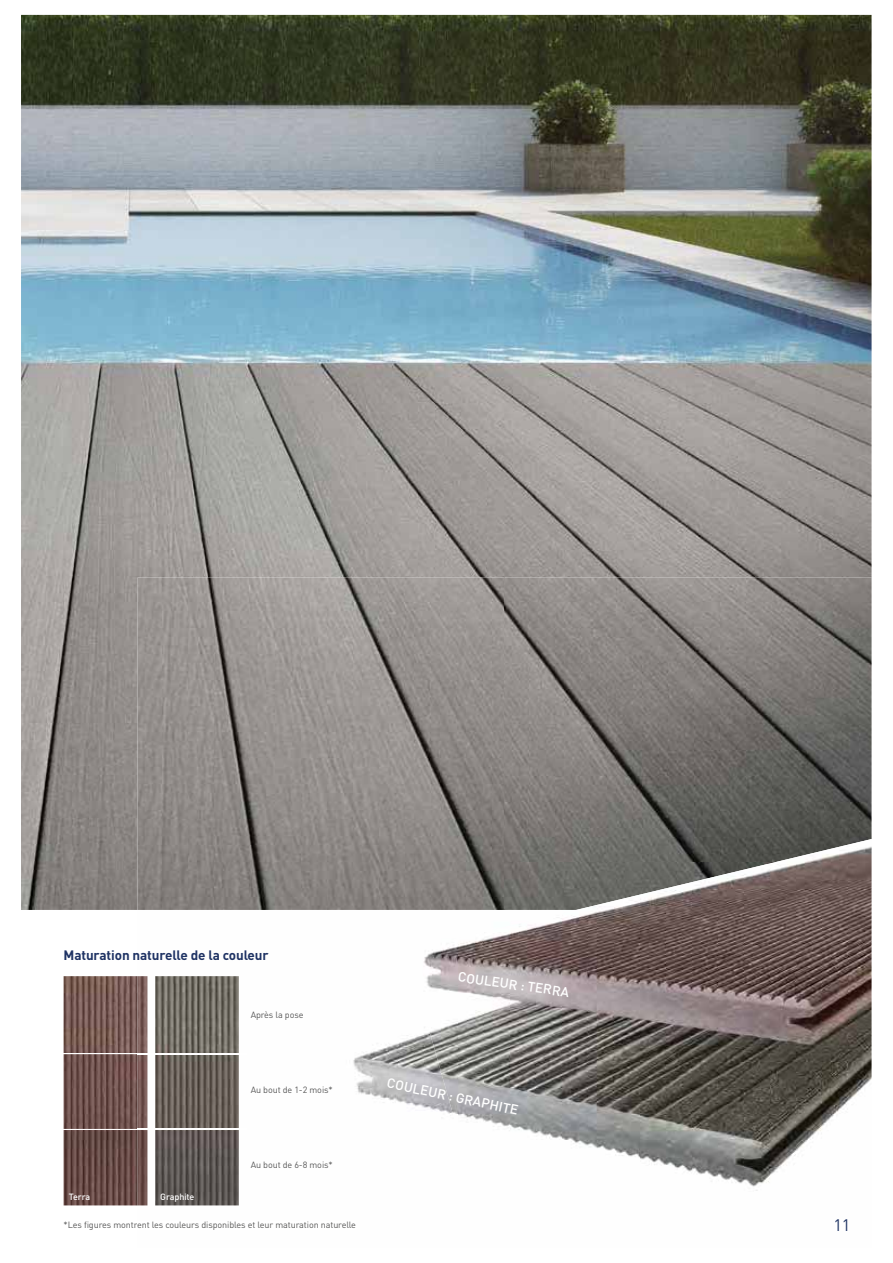
<style>
.page{position:relative;width:893px;height:1263px;background:#fff}
.page>*{position:absolute;margin:0;border:0;box-sizing:border-box;transform-origin:0 0}
.t1{font:16.5px "DIN Pro";color:#1f3364}
.t2{font:700 13.5px "DIN Pro";letter-spacing:-.01em;color:#1f3364}
.t3{font:500 13.5px "DIN Pro";color:#fff}
.t4{font:9px "DIN Pro";letter-spacing:-.01em;color:#575756}
.t5{font:9px "DIN Pro";letter-spacing:-.01em;color:#575757}
.t6{font:500 9px "DIN Pro";letter-spacing:-.01em;color:#fff}
.s1{color:#575757}
</style>
<div class="page">
<img style="left:21px;top:15px;width:850px;height:895px">
<img style="left:64px;top:976px;width:74px;height:229px">
<hr style="left:56px;top:1129px;width:190px;height:1px;background:#fff">
<hr style="left:56px;top:1053px;width:190px;height:1px;background:#fff">
<img style="left:138px;top:976px;width:269px;height:230px">
<img style="left:138px;top:578px;width:366px;height:332px">
<img style="left:504px;top:578px;width:367px;height:261px">
<img style="left:155px;top:976px;width:84px;height:229px">
<img style="left:138px;top:1129px;width:108px;height:1px">
<img style="left:138px;top:1053px;width:108px;height:1px">
<img style="left:407px;top:839px;width:464px;height:352px">
<h2 class="t2" style="left:64px;top:950px;width:207px">Maturation naturelle de la couleur</h2>
<p class="t5" style="left:251px;top:1011px;width:54px">Après la pose</p>
<p class="t5" style="left:251px;top:1087px;width:84px">Au bout de 1-2 mois*</p>
<p class="t6" style="left:69px;top:1194px;width:23px">Terra</p>
<p class="t6" style="left:160px;top:1194px;width:36px">Graphite</p>
<p class="t5" style="left:251px;top:1162px;width:84px">Au bout de 6-8 mois*</p>
<h2 class="t3" style="left:459px;top:972px;width:114px;rotate:8deg">COULEUR : TERRA</h2>
<h2 class="t3" style="left:388px;top:1078px;width:135px;rotate:12deg">COULEUR : GRAPHITE</h2>
<p class="t4" style="left:64px;top:1222px;width:294px"><span class="s1">*Les figures montr</span>ent les couleurs disponibles et leur maturation naturelle</p>
<h1 class="t1" style="left:833px;top:1219px;width:18px">11</h1>
</div>
